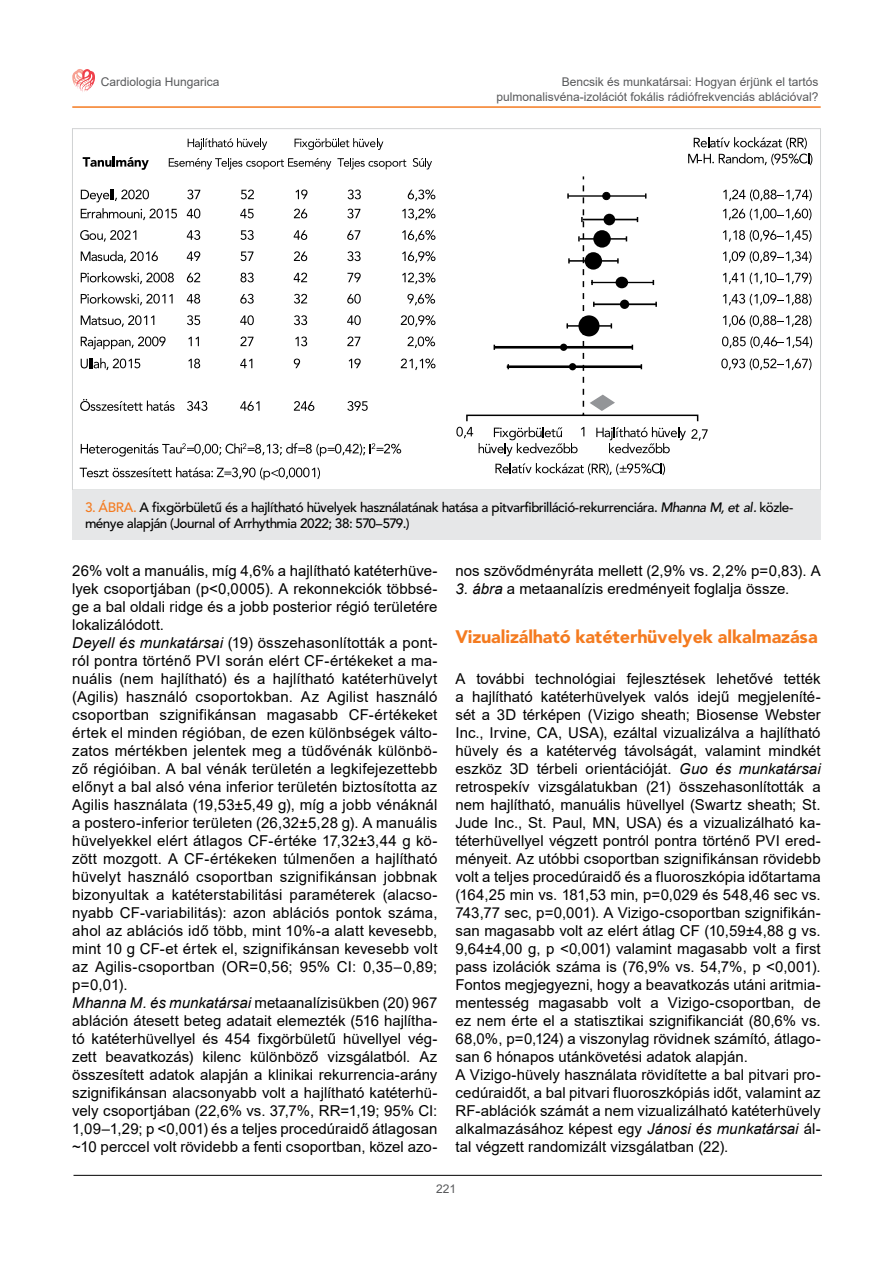
<style>
.page{position:relative;width:893px;height:1263px;background:#fff}
.page>*{position:absolute;margin:0;border:0;box-sizing:border-box;transform-origin:0 0}
.t1{font:18px "Avenir Blk PFL";color:#f47b20}
.t2{font:15px/18px "Arial";letter-spacing:.005em;color:#000}
.t3{font:13.5px/16.5px "Avenir Md PFL";color:#000}
.t4{font:12px/14.4px "Arial";color:#58595b;text-align:right}
.s1{color:#f47b20}
.s2{font-style:italic}
</style>
<div class="page">
<hr style="left:74px;top:1175px;width:748px;height:1px;background:#000">
<svg style="left:72px;top:69px;width:23px;height:23px"></svg>
<hr style="left:72px;top:106px;width:749px;height:2px;background:#f47b20">
<svg style="left:81px;top:189px;width:68px;height:13px"></svg>
<svg style="left:187px;top:190px;width:13px;height:9px"></svg>
<svg style="left:241px;top:190px;width:13px;height:9px"></svg>
<svg style="left:295px;top:190px;width:12px;height:9px"></svg>
<svg style="left:348px;top:190px;width:13px;height:9px"></svg>
<svg style="left:408px;top:189px;width:27px;height:12px"></svg>
<svg style="left:723px;top:189px;width:89px;height:12px"></svg>
<svg style="left:81px;top:208px;width:96px;height:12px"></svg>
<svg style="left:187px;top:209px;width:13px;height:9px"></svg>
<svg style="left:240px;top:209px;width:14px;height:9px"></svg>
<svg style="left:294px;top:209px;width:13px;height:9px"></svg>
<svg style="left:347px;top:209px;width:13px;height:9px"></svg>
<svg style="left:402px;top:208px;width:33px;height:12px"></svg>
<svg style="left:723px;top:208px;width:88px;height:12px"></svg>
<svg style="left:80px;top:230px;width:56px;height:12px"></svg>
<svg style="left:187px;top:230px;width:13px;height:10px"></svg>
<svg style="left:240px;top:230px;width:14px;height:10px"></svg>
<svg style="left:294px;top:230px;width:13px;height:10px"></svg>
<svg style="left:347px;top:230px;width:13px;height:10px"></svg>
<svg style="left:402px;top:230px;width:33px;height:12px"></svg>
<svg style="left:723px;top:230px;width:88px;height:12px"></svg>
<svg style="left:81px;top:251px;width:77px;height:12px"></svg>
<svg style="left:187px;top:251px;width:13px;height:10px"></svg>
<svg style="left:240px;top:251px;width:13px;height:10px"></svg>
<svg style="left:294px;top:251px;width:13px;height:10px"></svg>
<svg style="left:347px;top:251px;width:14px;height:10px"></svg>
<svg style="left:402px;top:251px;width:33px;height:12px"></svg>
<svg style="left:723px;top:251px;width:88px;height:12px"></svg>
<svg style="left:81px;top:272px;width:93px;height:12px"></svg>
<svg style="left:187px;top:273px;width:13px;height:9px"></svg>
<svg style="left:240px;top:273px;width:14px;height:9px"></svg>
<svg style="left:294px;top:273px;width:13px;height:9px"></svg>
<svg style="left:347px;top:273px;width:14px;height:9px"></svg>
<svg style="left:402px;top:272px;width:33px;height:12px"></svg>
<svg style="left:723px;top:273px;width:21px;height:11px"></svg>
<svg style="left:750px;top:272px;width:61px;height:12px"></svg>
<svg style="left:81px;top:293px;width:92px;height:12px"></svg>
<svg style="left:187px;top:294px;width:13px;height:10px"></svg>
<svg style="left:240px;top:294px;width:14px;height:10px"></svg>
<svg style="left:294px;top:294px;width:13px;height:10px"></svg>
<svg style="left:347px;top:294px;width:14px;height:10px"></svg>
<svg style="left:407px;top:294px;width:28px;height:11px"></svg>
<svg style="left:723px;top:294px;width:88px;height:12px"></svg>
<svg style="left:81px;top:315px;width:73px;height:12px"></svg>
<svg style="left:187px;top:315px;width:13px;height:10px"></svg>
<svg style="left:240px;top:315px;width:14px;height:10px"></svg>
<svg style="left:294px;top:315px;width:13px;height:10px"></svg>
<svg style="left:347px;top:315px;width:14px;height:10px"></svg>
<svg style="left:401px;top:315px;width:34px;height:12px"></svg>
<svg style="left:723px;top:315px;width:88px;height:12px"></svg>
<svg style="left:81px;top:336px;width:85px;height:13px"></svg>
<svg style="left:188px;top:337px;width:11px;height:9px"></svg>
<svg style="left:240px;top:336px;width:13px;height:10px"></svg>
<svg style="left:295px;top:336px;width:12px;height:10px"></svg>
<svg style="left:347px;top:336px;width:13px;height:10px"></svg>
<svg style="left:408px;top:336px;width:27px;height:12px"></svg>
<svg style="left:722px;top:336px;width:90px;height:12px"></svg>
<svg style="left:81px;top:358px;width:59px;height:12px"></svg>
<svg style="left:188px;top:359px;width:12px;height:9px"></svg>
<svg style="left:240px;top:359px;width:12px;height:9px"></svg>
<svg style="left:294px;top:359px;width:6px;height:9px"></svg>
<svg style="left:349px;top:359px;width:12px;height:9px"></svg>
<svg style="left:401px;top:358px;width:34px;height:12px"></svg>
<svg style="left:721px;top:358px;width:90px;height:12px"></svg>
<svg style="left:80px;top:399px;width:95px;height:12px"></svg>
<svg style="left:187px;top:401px;width:20px;height:10px"></svg>
<svg style="left:240px;top:401px;width:19px;height:10px"></svg>
<svg style="left:294px;top:401px;width:20px;height:10px"></svg>
<svg style="left:347px;top:401px;width:21px;height:10px"></svg>
<svg style="left:81px;top:443px;width:320px;height:14px"></svg>
<svg style="left:80px;top:467px;width:240px;height:13px"></svg>
<svg style="left:688px;top:137px;width:124px;height:28px"></svg>
<svg style="left:83px;top:156px;width:66px;height:14px"></svg>
<svg style="left:169px;top:158px;width:162px;height:11px"></svg>
<svg style="left:337px;top:158px;width:69px;height:11px"></svg>
<svg style="left:413px;top:158px;width:19px;height:11px"></svg>
<svg style="left:188px;top:138px;width:79px;height:12px"></svg>
<svg style="left:295px;top:138px;width:88px;height:12px"></svg>
<svg style="left:495px;top:463px;width:170px;height:12px"></svg>
<svg style="left:456px;top:185px;width:252px;height:271px"></svg>
<div style="left:72px;top:490px;width:749px;height:50px;background:#e6e7e8"></div>
<p class="t4" style="left:101px;top:75px;width:120px">Cardiologia Hungarica</p>
<p class="t4" style="left:496px;top:75px;width:324px">Bencsik és munkatársai: Hogyan érjünk el tartós pulmonalisvéna-izolációt fokális rádiófrekvenciás ablációval?</p>
<p class="t3" style="left:85px;top:499px;width:710px"><span class="s1">3. ÁBRA.</span> A fixgörbületű és a hajlítható hüvelyek használatának hatása a pitvarfibrilláció-rekurrenciára. <span class="s2">Mhanna M, et al.</span> közle&shy;ménye alapján (Journal of Arrhythmia 2022; 38: 570–579.)</p>
<p class="t2" style="left:72px;top:562px;width:367px">26% volt a manuális, míg 4,6% a hajlítható katéterhüve&shy;lyek csoportjában (p&lt;0,0005). A rekonnekciók többsé&shy;ge a bal oldali ridge és a jobb posterior régió területére lokalizálódott.<br><span class="s2">Deyell és munkatársai</span> (19) összehasonlították a pont&shy;ról pontra történő PVI során elért CF-értékeket a ma&shy;nuális (nem hajlítható) és a hajlítható katéterhüvelyt (Agilis) használó csoportokban. Az Agilist használó csoportban szignifikánsan magasabb CF-értékeket értek el minden régióban, de ezen különbségek válto&shy;zatos mértékben jelentek meg a tüdővénák különbö&shy;ző régióiban. A bal vénák területén a legkifejezettebb előnyt a bal alsó véna inferior területén biztosította az Agilis használata (19,53±5,49 g), míg a jobb vénáknál a postero-inferior területen (26,32±5,28 g). A manuális hüvelyekkel elért átlagos CF-értéke 17,32±3,44 g kö&shy;zött mozgott. A CF-értékeken túlmenően a hajlítható hüvelyt használó csoportban szignifikánsan jobbnak bizonyultak a katéterstabilitási paraméterek (alacso&shy;nyabb CF-variabilitás): azon ablációs pontok száma, ahol az ablációs idő több, mint 10%-a alatt kevesebb, mint 10 g CF-et értek el, szignifikánsan kevesebb volt az Agilis-csoportban (OR=0,56; 95% CI: 0,35–0,89; p=0,01).<br><span class="s2">Mhanna M. és munkatársai</span> metaanalízisükben (20) 967 abláción átesett beteg adatait elemezték (516 hajlítha&shy;tó katéterhüvellyel és 454 fixgörbületű hüvellyel vég&shy;zett beavatkozás) kilenc különböző vizsgálatból. Az összesített adatok alapján a klinikai rekurrencia-arány szignifikánsan alacsonyabb volt a hajlítható katéterhü&shy;vely csoportjában (22,6% vs. 37,7%, RR=1,19; 95% CI:<br>1,09–1,29; p &lt;0,001) és a teljes procedúraidő átlagosan ~10 perccel volt rövidebb a fenti csoportban, közel azo-</p>
<p class="t2" style="left:455px;top:562px;width:367px">nos szövődményráta mellett (2,9% vs. 2,2% p=0,83). A</p>
<p class="t2" style="left:455px;top:580px;width:335px"><span class="s2">3. ábra</span> a metaanalízis eredményeit foglalja össze.</p>
<p class="t1" style="left:455px;top:625px;width:364px">Vizualizálható katéterhüvelyek alkalmazása</p>
<p class="t2" style="left:455px;top:670px;width:367px">A további technológiai fejlesztések lehetővé tették a hajlítható katéterhüvelyek valós idejű megjeleníté&shy;sét a 3D térképen (Vizigo sheath; Biosense Webster Inc., Irvine, CA, USA), ezáltal vizualizálva a hajlítható hüvely és a katétervég távolságát, valamint mindkét eszköz 3D térbeli orientációját. <span class="s2">Guo és munkatársai </span>retrospekív vizsgálatukban (21) összehasonlították a nem hajlítható, manuális hüvellyel (Swartz sheath; St.<br>Jude Inc., St. Paul, MN, USA) és a vizualizálható ka&shy;téterhüvellyel végzett pontról pontra történő PVI ered&shy;ményeit. Az utóbbi csoportban szignifikánsan rövidebb volt a teljes procedúraidő és a fluoroszkópia időtartama (164,25 min vs. 181,53 min, p=0,029 és 548,46 sec vs.<br>743,77 sec, p=0,001). A Vizigo-csoportban szignifikán&shy;san magasabb volt az elért átlag CF (10,59±4,88 g vs.<br>9,64±4,00 g, p &lt;0,001) valamint magasabb volt a first pass izolációk száma is (76,9% vs. 54,7%, p &lt;0,001).<br>Fontos megjegyezni, hogy a beavatkozás utáni aritmia&shy;mentesség magasabb volt a Vizigo-csoportban, de ez nem érte el a statisztikai szignifikanciát (80,6% vs.<br>68,0%, p=0,124) a viszonylag rövidnek számító, átlago&shy;san 6 hónapos utánkövetési adatok alapján.<br>A Vizigo-hüvely használata rövidítette a bal pitvari pro&shy;cedúraidőt, a bal pitvari fluoroszkópiás időt, valamint az RF-ablációk számát a nem vizualizálható katéterhüvely alkalmazásához képest egy <span class="s2">Jánosi és munkatársai</span> ál&shy;tal végzett randomizált vizsgálatban (22).</p>
<p class="t4" style="left:436px;top:1181px;width:22px">221</p>
</div>
